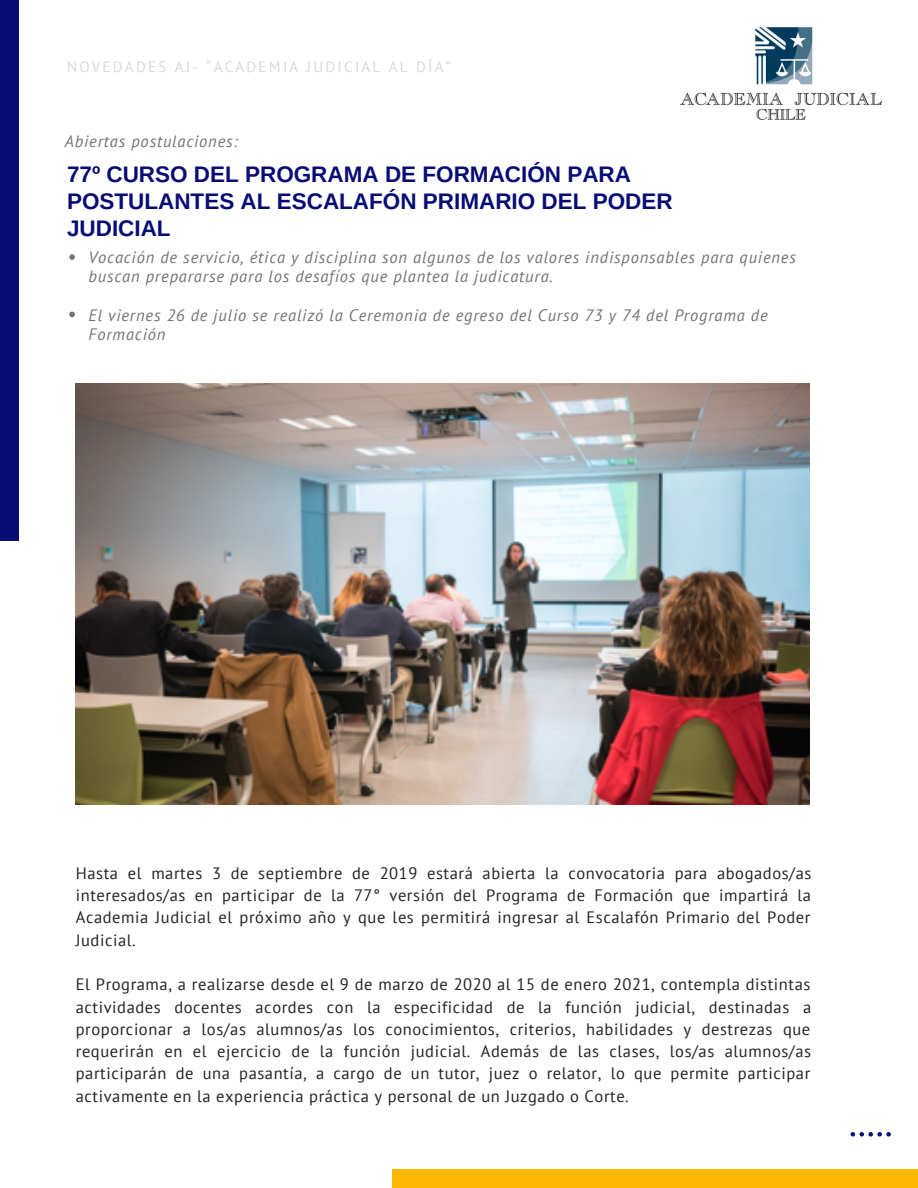
<style>
.page{position:relative;width:918px;height:1188px;background:#fff}
.page>*{position:absolute;margin:0;border:0;box-sizing:border-box;transform-origin:0 0}
.t1{font:700 22.5px/27px "Arimo";color:#080d74}
.t2{font:16.5px/22.4px "PT Sans";letter-spacing:.035em;color:#222;text-align:justify}
.t3{font:italic 16.5px/19.2px "PT Sans";letter-spacing:.05em;color:#737373}
.t4{font:15px "PT Sans";letter-spacing:.15em;color:#d9d9d9}
</style>
<div class="page">
<div style="left:0;top:0;width:18px;height:541px;background:#080d74"></div>
<div style="left:393px;top:1170px;width:525px;height:18px;background:#ffb800"></div>
<svg style="left:69px;top:254px;width:6px;height:6px"></svg>
<svg style="left:69px;top:312px;width:6px;height:5px"></svg>
<img style="left:76px;top:384px;width:733px;height:421px">
<img style="left:680px;top:27px;width:202px;height:93px">
<svg style="left:851px;top:1132px;width:40px;height:5px"></svg>
<p class="t4" style="left:67px;top:57px;width:385px">NOVEDADES AJ- “ACADEMIA JUDICIAL AL DÍA”</p>
<p class="t3" style="left:65px;top:131px;width:175px">Abiertas postulaciones:</p>
<h1 class="t1" style="left:67px;top:160px;width:607px">77º CURSO DEL PROGRAMA DE FORMACIÓN PARA<br>POSTULANTES AL ESCALAFÓN PRIMARIO DEL PODER<br>JUDICIAL</h1>
<p class="t3" style="left:88px;top:248px;width:709px">Vocación de servicio, ética y disciplina son algunos de los valores indisponsables para quienes buscan prepararse para los desafíos que plantea la judicatura.</p>
<p class="t3" style="left:88px;top:305px;width:681px">El viernes 26 de julio se realizó la Ceremonia de egreso del Curso 73 y 74 del Programa de<br>Formación</p>
<p class="t2" style="left:76px;top:862px;width:737px">Hasta el martes 3 de septiembre de 2019 estará abierta la convocatoria para abogados/as interesados/as en participar de la 77° versión del Programa de Formación que impartirá la Academia Judicial el próximo año y que les permitirá ingresar al Escalafón Primario del Poder Judicial.</p>
<p class="t2" style="left:76px;top:973px;width:737px">El Programa, a realizarse desde el 9 de marzo de 2020 al 15 de enero 2021, contempla distintas actividades docentes acordes con la especificidad de la función judicial, destinadas a proporcionar a los/as alumnos/as los conocimientos, criterios, habilidades y destrezas que requerirán en el ejercicio de la función judicial. Además de las clases, los/as alumnos/as participarán de una pasantía, a cargo de un tutor, juez o relator, lo que permite participar activamente en la experiencia práctica y personal de un Juzgado o Corte.</p>
</div>
